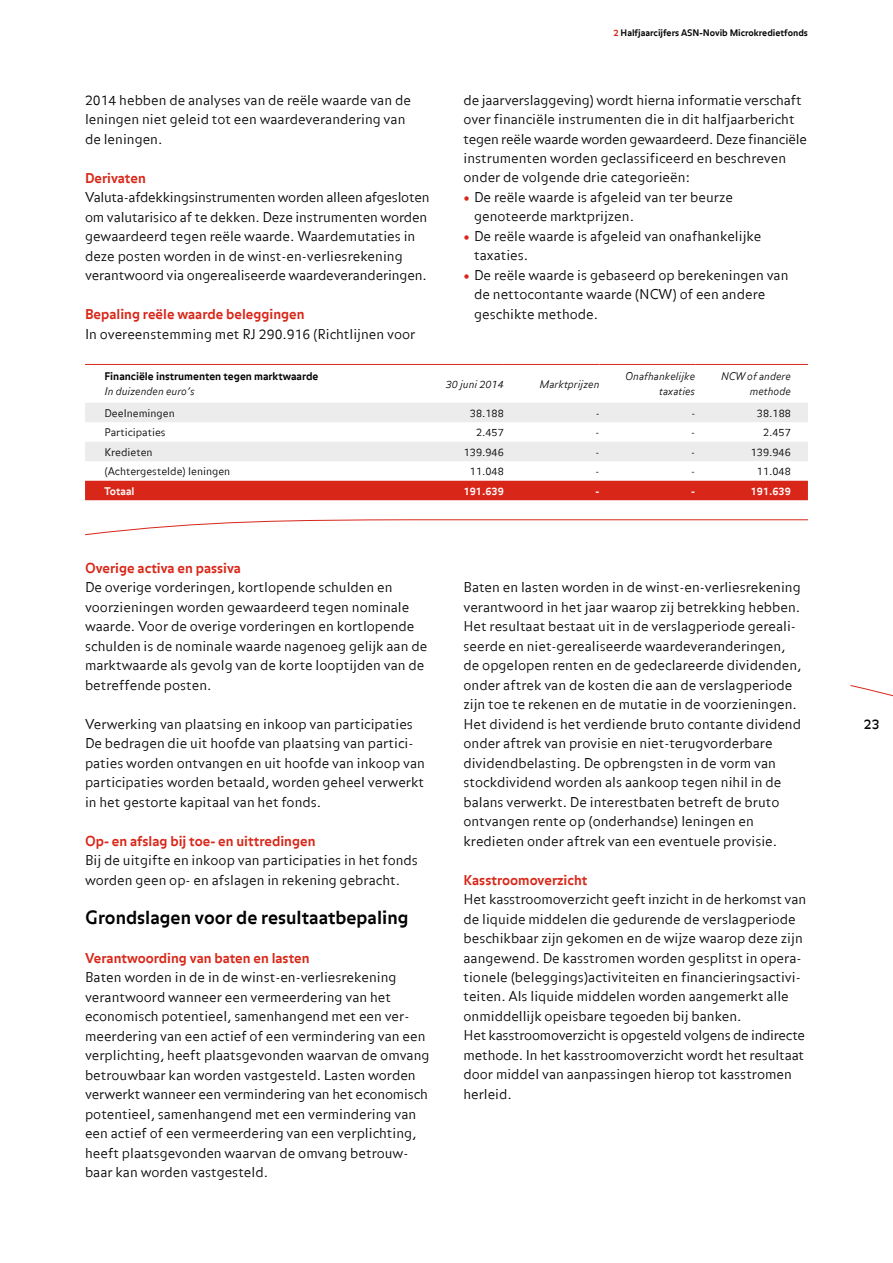
<style>
.page{position:relative;width:893px;height:1263px;background:#fff}
.page>*{position:absolute;margin:0;border:0;box-sizing:border-box;transform-origin:0 0}
.t1{font:700 18px "Balance Offc";color:#000}
.t2{font:300 13.5px/19.5px "Balance Offc";color:#000}
.t3{font:700 13.5px "Balance Offc";color:#d82618}
.t4{font:13.5px "Balance Offc";color:#000}
.t5{font:300 10.5px "Balance Offc";color:#000}
.t6{font:italic 300 10.5px/15px "Balance Offc";color:#000;text-align:right}
.t7{font:700 10.5px "Balance Offc";color:#000}
.t8{font:700 10.5px "Balance Offc";color:#fff}
.t9{font:700 9px "Balance Offc";color:#000}
.s1{color:#d82618}
.s2{font-weight:900;color:#d82618}
</style>
<div class="page">
<svg style="left:850px;top:685px;width:43px;height:12px"></svg>
<svg style="left:85px;top:403px;width:723px;height:58px"></svg>
<div style="left:85px;top:481px;width:723px;height:19px;background:#d82618"></div>
<hr style="left:85px;top:364px;width:319px;height:1px;background:#d82618">
<hr style="left:404px;top:364px;width:100px;height:1px;background:#d82618">
<hr style="left:504px;top:364px;width:96px;height:1px;background:#d82618">
<hr style="left:600px;top:364px;width:95px;height:1px;background:#d82618">
<hr style="left:695px;top:364px;width:96px;height:1px;background:#d82618">
<svg style="left:791px;top:364px;width:17px;height:1px"></svg>
<svg style="left:85px;top:519px;width:723px;height:16px"></svg>
<p class="t9" style="left:613px;top:28px;width:196px"><span class="s1">2</span> Halfjaarcijfers ASN-Novib Microkredietfonds</p>
<p class="t2" style="left:85px;top:91px;width:327px">2014 hebben de analyses van de reële waarde van de leningen niet geleid tot een waardeverandering van de leningen.</p>
<p class="t3" style="left:85px;top:170px;width:62px">Derivaten</p>
<p class="t2" style="left:85px;top:188px;width:346px">Valuta-afdekkingsinstrumenten worden alleen afgesloten om valutarisico af te dekken. Deze instrumenten worden gewaardeerd tegen reële waarde. Waardemutaties in deze posten worden in de winst-en-verliesrekening verantwoord via ongerealiseerde waardeveranderingen.</p>
<p class="t3" style="left:85px;top:306px;width:221px">Bepaling reële waarde beleggingen</p>
<p class="t2" style="left:85px;top:325px;width:332px">In overeenstemming met RJ 290.916 (Richtlijnen voor</p>
<p class="t7" style="left:105px;top:370px;width:215px">Financiële instrumenten tegen marktwaarde</p>
<p class="t6" style="left:105px;top:385px;width:92px">In duizenden euro’s</p>
<p class="t2" style="left:463px;top:91px;width:345px">de jaarverslaggeving) wordt hierna informatie verschaft over financiële instrumenten die in dit halfjaarbericht tegen reële waarde worden gewaardeerd. Deze financiële instrumenten worden geclassificeerd en beschreven onder de volgende drie categorieën:</p>
<p class="t2" style="left:474px;top:188px;width:260px;text-indent:-11px"><span class="s2">•</span> De reële waarde is afgeleid van ter beurze genoteerde marktprijzen.</p>
<p class="t2" style="left:474px;top:227px;width:289px;text-indent:-11px"><span class="s2">•</span> De reële waarde is afgeleid van onafhankelijke taxaties.</p>
<p class="t2" style="left:474px;top:266px;width:316px;text-indent:-11px"><span class="s2">•</span> De reële waarde is gebaseerd op berekeningen van de nettocontante waarde (NCW) of een andere geschikte methode.</p>
<p class="t6" style="left:446px;top:377px;width:60px">30 juni 2014</p>
<p class="t6" style="left:539px;top:377px;width:62px">Marktprijzen</p>
<p class="t6" style="left:625px;top:370px;width:72px">Onafhankelijke taxaties</p>
<p class="t6" style="left:721px;top:370px;width:71px">NCW of andere methode</p>
<p class="t5" style="left:105px;top:407px;width:72px">Deelnemingen</p>
<p class="t5" style="left:470px;top:407px;width:35px">38.188</p>
<p class="t5" style="left:596px;top:407px;width:5px">-</p>
<p class="t5" style="left:691px;top:407px;width:5px">-</p>
<p class="t5" style="left:757px;top:407px;width:35px">38.188</p>
<p class="t5" style="left:104px;top:426px;width:63px">Participaties</p>
<p class="t5" style="left:476px;top:426px;width:29px">2.457</p>
<p class="t5" style="left:596px;top:426px;width:5px">-</p>
<p class="t5" style="left:691px;top:426px;width:5px">-</p>
<p class="t5" style="left:763px;top:426px;width:29px">2.457</p>
<p class="t5" style="left:104px;top:446px;width:50px">Kredieten</p>
<p class="t5" style="left:464px;top:446px;width:42px">139.946</p>
<p class="t5" style="left:596px;top:446px;width:5px">-</p>
<p class="t5" style="left:691px;top:446px;width:5px">-</p>
<p class="t5" style="left:751px;top:446px;width:42px">139.946</p>
<p class="t5" style="left:104px;top:465px;width:127px">(Achtergestelde) leningen</p>
<p class="t5" style="left:470px;top:465px;width:35px">11.048</p>
<p class="t5" style="left:596px;top:465px;width:5px">-</p>
<p class="t5" style="left:691px;top:465px;width:5px">-</p>
<p class="t5" style="left:757px;top:465px;width:35px">11.048</p>
<p class="t8" style="left:104px;top:485px;width:32px">Totaal</p>
<p class="t8" style="left:464px;top:485px;width:42px">191.639</p>
<p class="t8" style="left:596px;top:485px;width:5px">-</p>
<p class="t8" style="left:691px;top:485px;width:5px">-</p>
<p class="t8" style="left:751px;top:485px;width:42px">191.639</p>
<p class="t3" style="left:85px;top:560px;width:158px">Overige activa en passiva</p>
<p class="t2" style="left:85px;top:578px;width:344px">De overige vorderingen, kortlopende schulden en voorzieningen worden gewaardeerd tegen nominale waarde. Voor de overige vorderingen en kortlopende schulden is de nominale waarde nagenoeg gelijk aan de marktwaarde als gevolg van de korte looptijden van de betreffende posten.</p>
<p class="t2" style="left:85px;top:715px;width:341px">Verwerking van plaatsing en inkoop van participaties De bedragen die uit hoofde van plaatsing van partici&shy;paties worden ontvangen en uit hoofde van inkoop van participaties worden betaald, worden geheel verwerkt in het gestorte kapitaal van het fonds.</p>
<p class="t3" style="left:85px;top:833px;width:232px">Op- en afslag bij toe- en uittredingen</p>
<p class="t2" style="left:85px;top:851px;width:334px">Bij de uitgifte en inkoop van participaties in het fonds worden geen op- en afslagen in rekening gebracht.</p>
<h1 class="t1" style="left:85px;top:907px;width:325px">Grondslagen voor de resultaatbepaling</h1>
<p class="t3" style="left:85px;top:950px;width:226px">Verantwoording van baten en lasten</p>
<p class="t2" style="left:85px;top:968px;width:346px">Baten worden in de in de winst-en-verliesrekening verantwoord wanneer een vermeerdering van het economisch potentieel, samenhangend met een ver&shy;meerdering van een actief of een vermindering van een verplichting, heeft plaatsgevonden waarvan de omvang betrouwbaar kan worden vastgesteld. Lasten worden verwerkt wanneer een vermindering van het economisch potentieel, samenhangend met een vermindering van een actief of een vermeerdering van een verplichting, heeft plaatsgevonden waarvan de omvang betrouw&shy;baar kan worden vastgesteld.</p>
<p class="t2" style="left:463px;top:578px;width:339px">Baten en lasten worden in de winst-en-verliesrekening verantwoord in het jaar waarop zij betrekking hebben.<br>Het resultaat bestaat uit in de verslagperiode gereali&shy;seerde en niet-gerealiseerde waardeveranderingen, de opgelopen renten en de gedeclareerde dividenden, onder aftrek van de kosten die aan de verslagperiode zijn toe te rekenen en de mutatie in de voorzieningen.<br>Het dividend is het verdiende bruto contante dividend onder aftrek van provisie en niet-terugvorderbare dividendbelasting. De opbrengsten in de vorm van stockdividend worden als aankoop tegen nihil in de balans verwerkt. De interestbaten betreft de bruto ontvangen rente op (onderhandse) leningen en kredieten onder aftrek van een eventuele provisie.</p>
<p class="t3" style="left:463px;top:872px;width:125px">Kasstroomoverzicht</p>
<p class="t2" style="left:463px;top:890px;width:344px">Het kasstroomoverzicht geeft inzicht in de herkomst van de liquide middelen die gedurende de verslagperiode beschikbaar zijn gekomen en de wijze waarop deze zijn aangewend. De kasstromen worden gesplitst in opera&shy;tionele (beleggings)activiteiten en financieringsactivi&shy;teiten. Als liquide middelen worden aangemerkt alle onmiddellijk opeisbare tegoeden bij banken.<br>Het kasstroomoverzicht is opgesteld volgens de indirecte methode. In het kasstroomoverzicht wordt het resultaat door middel van aanpassingen hierop tot kasstromen herleid.</p>
<p class="t4" style="left:864px;top:716px;width:17px">23</p>
</div>
